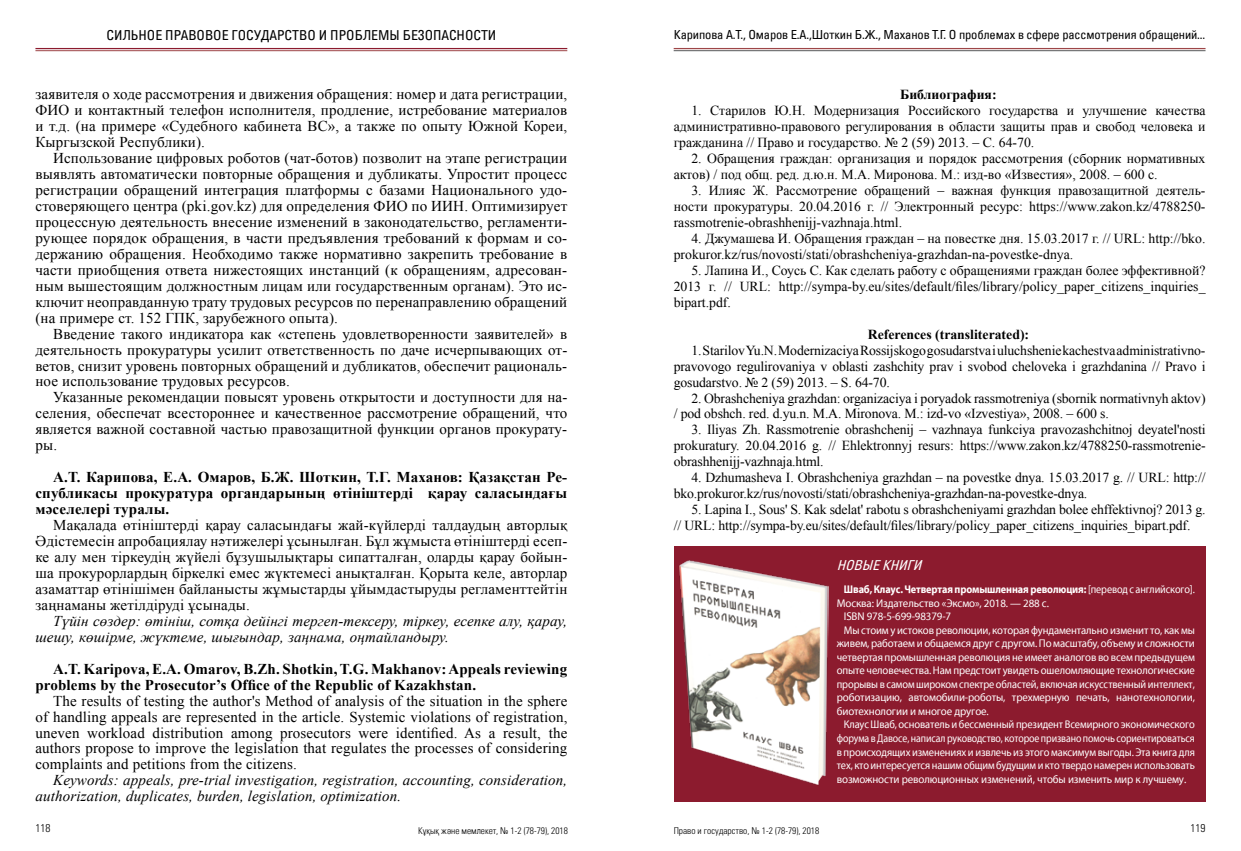
<style>
.page{position:relative;width:1241px;height:851px;background:#fff}
.page>*{position:absolute;margin:0;border:0;box-sizing:border-box;transform-origin:0 0}
.t1{font:15px/16px "Times New Roman";letter-spacing:.01em;color:#000;text-align:justify}
.t2{font:700 15px/16px "Times New Roman";letter-spacing:.01em;color:#000;text-align:justify}
.t3{font:italic 15px/16px "Times New Roman";letter-spacing:.01em;color:#000}
.t4{font:13.75px/16px "Times New Roman";letter-spacing:-.01em;color:#000;text-align:justify}
.t5{font:13.75px "Partner Condensed kaz";color:#000}
.t6{font:700 13.75px "Times New Roman";color:#000}
.t7{font:italic 13.75px "Partner Condensed kaz";color:#fff}
.t8{font:12.5px "Partner Condensed kaz";letter-spacing:-.01em;color:#000}
.t9{font:11.25px "SM Myriad Pro Regular";letter-spacing:-.01em;color:#fff}
.t10{font:11.25px "SM Myriad Pro Regular";letter-spacing:-.01em;color:#fff;scale:.92 1}
.t11{font:11.25px "SM Myriad Pro Regular";letter-spacing:-.01em;color:#fff;scale:.95 1}
.t12{font:11.25px "SM Myriad Pro Regular";letter-spacing:-.01em;color:#fff;scale:.96 1}
.t13{font:11.25px "SM Myriad Pro Regular";letter-spacing:-.01em;color:#fff;scale:.88 1}
.t14{font:11.25px "SM Myriad Pro Bold";letter-spacing:-.01em;color:#fff;scale:.91 1}
.t15{font:11.25px "SM Myriad Pro Regular";letter-spacing:-.01em;color:#fff;scale:.93 1}
.t16{font:11.25px "SM Myriad Pro Regular";letter-spacing:-.01em;color:#fff;scale:.94 1}
.t17{font:300 condensed 11.25px "Partner";color:#000}
.t18{font:9.38px "Partner Light Condensed kaz";color:#000}
.t19{font:300 condensed 9.38px "Partner";color:#000}
.s1{font-family:"SM Myriad Pro Regular"}
.s2{font-family:"Partner";font-weight:300;font-stretch:condensed}
</style>
<div class="page">
<hr style="left:35px;top:48px;width:532px;height:1px;background:#8c1b2e">
<hr style="left:35px;top:50px;width:532px;height:1px;background:#9e4648">
<hr style="left:673px;top:48px;width:532px;height:1px;background:#9e4648">
<hr style="left:673px;top:50px;width:532px;height:1px;background:#58595b">
<div style="left:673px;top:546px;width:532px;height:255px;background:#8c1b2e"></div>
<img style="left:679px;top:560px;width:149px;height:225px">
<p class="t5" style="left:106px;top:27px;width:17px">СИЛЬНОЕ</p>
<p class="t5" style="left:165px;top:27px;width:9px">ПРАВОВОЕ</p>
<p class="t5" style="left:231px;top:27px;width:31px">ГО СУДАР</p>
<p class="t5" style="left:284px;top:27px;width:55px">СТВО И ПРОБЛЕМ</p>
<p class="t5" style="left:389px;top:27px;width:22px">Ы БЕЗОПА</p>
<p class="t5" style="left:449px;top:27px;width:46px">СНО СТИ</p>
<p class="t1" style="left:35px;top:86px;width:533px">заявителя о ходе рассмотрения и движения обращения: номер и дата регистрации, ФИО и контактный телефон исполнителя, продление, истребование материалов и т.д. (на примере «Судебного кабинета ВС», а также по опыту Южной Кореи, Кыргызской Республики).</p>
<p class="t1" style="left:35px;top:150px;width:533px;text-indent:18px">Использование цифровых роботов (чат-ботов) позволит на этапе регистрации выявлять автоматически повторные обращения и дубликаты. Упростит процесс регистрации обращений интеграция платформы с базами Национального удо&shy;стоверяющего центра (pki.gov.kz) для определения ФИО по ИИН. Оптимизирует процессную деятельность внесение изменений в законодательство, регламенти&shy;рующее порядок обращения, в части предъявления требований к формам и со&shy;держанию обращения. Необходимо также нормативно закрепить требование в части приобщения ответа нижестоящих инстанций (к обращениям, адресован&shy;ным вышестоящим должностным лицам или государственным органам). Это ис&shy;ключит неоправданную трату трудовых ресурсов по перенаправлению обращений (на примере ст. 152 ГПК, зарубежного опыта).</p>
<p class="t1" style="left:35px;top:325px;width:533px;text-indent:18px">Введение такого индикатора как «степень удовлетворенности заявителей» в деятельность прокуратуры усилит ответственность по даче исчерпывающих от&shy;ветов, снизит уровень повторных обращений и дубликатов, обеспечит рациональ&shy;ное использование трудовых ресурсов.</p>
<p class="t1" style="left:35px;top:389px;width:533px;text-indent:18px">Указанные рекомендации повысят уровень открытости и доступности для на&shy;селения, обеспечат всестороннее и качественное рассмотрение обращений, что является важной составной частью правозащитной функции органов прокурату&shy;ры.</p>
<p class="t2" style="left:35px;top:469px;width:533px;text-indent:18px">А.Т. Карипова, Е.А. Омаров, Б.Ж. Шоткин, Т.Г. Маханов: Қазақстан Ре&shy;спубликасы прокуратура органдарының өтініштерді қарау саласындағы мәселелері туралы.</p>
<p class="t1" style="left:35px;top:516px;width:533px;text-indent:18px">Мақалада өтініштерді қарау саласындағы жай-күйлерді талдаудың авторлық Әдістемесін апробациялау нәтижелері ұсынылған. Бұл жұмыста өтініштерді есеп&shy;ке алу мен тіркеудің жүйелі бұзушылықтары сипатталған, оларды қарау бойын&shy;ша прокурорлардың біркелкі емес жүктемесі анықталған. Қорыта келе, авторлар азаматтар өтінішімен байланысты жұмыстарды ұйымдастыруды регламенттейтін заңнаманы жетілдіруді ұсынады.</p>
<p class="t3" style="left:35px;top:612px;width:533px;text-indent:18px">Түйін сөздер: өтініш, сотқа дейінгі тергеп-тексеру, тіркеу, есепке алу, қарау, шешу, көшірме, жүктеме, шығындар, заңнама, оңтайландыру.</p>
<p class="t2" style="left:35px;top:660px;width:533px;text-indent:18px">A.T. Karipova, E.A. Omarov, B.Zh. Shotkin, T.G. Makhanov: Appeals reviewing problems by the Prosecutor’s Office of the Republic of Kazakhstan.</p>
<p class="t1" style="left:35px;top:692px;width:533px;text-indent:18px">The results of testing the author's Method of analysis of the situation in the sphere of handling appeals are represented in the article. Systemic violations of registration, uneven workload distribution among prosecutors were identified. As a result, the authors propose to improve the legislation that regulates the processes of considering complaints and petitions from the citizens.</p>
<p class="t3" style="left:35px;top:771px;width:533px;text-indent:18px">Keywords: appeals, pre-trial investigation, registration, accounting, consideration, authorization, duplicates, burden, legislation, optimization.</p>
<p class="t8" style="left:673px;top:27px;width:533px">Карипова А.Т., Омаров Е.А.,Шоткин Б.Ж., Маханов Т.Г. О проблемах в сфере рассмотрения обращений...</p>
<p class="t6" style="left:900px;top:85px;width:98px">Библиография:</p>
<p class="t4" style="left:673px;top:102px;width:533px;text-indent:18px">1. Старилов Ю.Н. Модернизация Российского государства и улучшение качества административно-правового регулирования в области защиты прав и свобод человека и гражданина // Право и государство. № 2 (59) 2013. – С. 64-70.</p>
<p class="t4" style="left:673px;top:150px;width:533px;text-indent:18px">2. Обращения граждан: организация и порядок рассмотрения (сборник нормативных актов) / под общ. ред. д.ю.н. М.А. Миронова. М.: изд-во «Известия», 2008. – 600 с.</p>
<p class="t4" style="left:673px;top:182px;width:533px;text-indent:18px">3. Илияс Ж. Рассмотрение обращений – важная функция правозащитной деятель&shy;ности прокуратуры. 20.04.2016 г. // Электронный ресурс: https://www.zakon.kz/4788250- rassmotrenie-obrashhenijj-vazhnaja.html.</p>
<p class="t4" style="left:673px;top:230px;width:533px;text-indent:18px">4. Джумашева И. Обращения граждан – на повестке дня. 15.03.2017 г. // URL: http://bko. prokuror.kz/rus/novosti/stati/obrashcheniya-grazhdan-na-povestke-dnya.</p>
<p class="t4" style="left:673px;top:262px;width:533px;text-indent:18px">5. Лапина И., Соусь С. Как сделать работу с обращениями граждан более эффективной?<br>2013 г. // URL: http://sympa-by.eu/sites/default/files/library/policy_paper_citizens_inquiries_ bipart.pdf.</p>
<p class="t6" style="left:867px;top:324px;width:163px">References (transliterated):</p>
<p class="t4" style="left:673px;top:342px;width:533px;text-indent:18px">1. Starilov Yu.N. Modernizaciya Rossijskogo gosudarstva i uluchshenie kachestva administrativno&shy;pravovogo regulirovaniya v oblasti zashchity prav i svobod cheloveka i grazhdanina // Pravo i gosudarstvo. № 2 (59) 2013. – S. 64-70.</p>
<p class="t4" style="left:673px;top:389px;width:533px;text-indent:18px">2. Obrashcheniya grazhdan: organizaciya i poryadok rassmotreniya (sbornik normativnyh aktov) / pod obshch. red. d.yu.n. M.A. Mironova. M.: izd-vo «Izvestiya», 2008. – 600 s.</p>
<p class="t4" style="left:673px;top:421px;width:533px;text-indent:18px">3. Iliyas Zh. Rassmotrenie obrashchenij – vazhnaya funkciya pravozashchitnoj deyatel'nosti prokuratury. 20.04.2016 g. // Ehlektronnyj resurs: https://www.zakon.kz/4788250-rassmotrenie&shy;obrashhenijj-vazhnaja.html.</p>
<p class="t4" style="left:673px;top:469px;width:533px;text-indent:18px">4. Dzhumasheva I. Obrashcheniya grazhdan – na povestke dnya. 15.03.2017 g. // URL: http:// bko.prokuror.kz/rus/novosti/stati/obrashcheniya-grazhdan-na-povestke-dnya.</p>
<p class="t4" style="left:673px;top:501px;width:533px;text-indent:18px">5. Lapina I., Sous' S. Kak sdelat' rabotu s obrashcheniyami grazhdan bolee ehffektivnoj? 2013 g. // URL: http://sympa-by.eu/sites/default/files/library/policy_paper_citizens_inquiries_bipart.pdf.</p>
<p class="t7" style="left:836px;top:557px;width:91px">Новыекниги</p>
<p class="t14" style="left:843px;top:582px;width:387px">Шваб, Клаус. Четвертая промышленная революция: <span class="s1">[перевод с английского].</span></p>
<p class="t9" style="left:836px;top:596px;width:214px">Москва: Издательство «Эксмо», 2018. — 288 с.</p>
<p class="t9" style="left:843px;top:609px;width:109px">ISBN 978-5-699-98379-7</p>
<p class="t11" style="left:843px;top:623px;width:371px">Мы стоим у истоков революции, которая фундаментально изменит то, как мы</p>
<p class="t12" style="left:836px;top:636px;width:374px">живем, работаем и общаемся друг с другом. По масштабу, объему и сложности</p>
<p class="t12" style="left:836px;top:650px;width:374px">четвертая промышленная революция не имеет аналогов во всем предыдущем</p>
<p class="t11" style="left:836px;top:663px;width:378px">опыте человечества. Нам предстоит увидеть ошеломляющие технологические</p>
<p class="t10" style="left:836px;top:677px;width:390px">прорывы в самом широком спектре областей, включая искусственный интеллект,</p>
<p class="t9" style="left:836px;top:690px;width:359px">роботизацию, автомобили-роботы, трехмерную печать, нанотехнологии,</p>
<p class="t9" style="left:836px;top:704px;width:153px">биотехнологии и многое другое.</p>
<p class="t15" style="left:843px;top:717px;width:379px">Клаус Шваб, основатель и бессменный президент Всемирного экономического</p>
<p class="t13" style="left:836px;top:731px;width:408px">форума в Давосе, написал руководство, которое призвано помочь сориентироваться</p>
<p class="t16" style="left:836px;top:744px;width:382px">в происходящих изменениях и извлечь из этого максимум выгоды. Эта книга для</p>
<p class="t10" style="left:836px;top:758px;width:390px">тех, кто интересуется нашим общим будущим и кто твердо намерен использовать</p>
<p class="t9" style="left:836px;top:771px;width:351px">возможности революционных изменений, чтобы изменить мир к лучшему.</p>
<p class="t17" style="left:35px;top:821px;width:16px">118</p>
<p class="t18" style="left:418px;top:825px;width:151px">Кұқық және мемлекет, <span class="s2">№ 1-2 (78-79), 2018</span></p>
<p class="t19" style="left:673px;top:825px;width:147px">Право и государство, № 1-2 (78-79), 2018</p>
<p class="t17" style="left:1190px;top:821px;width:16px">119</p>
</div>
